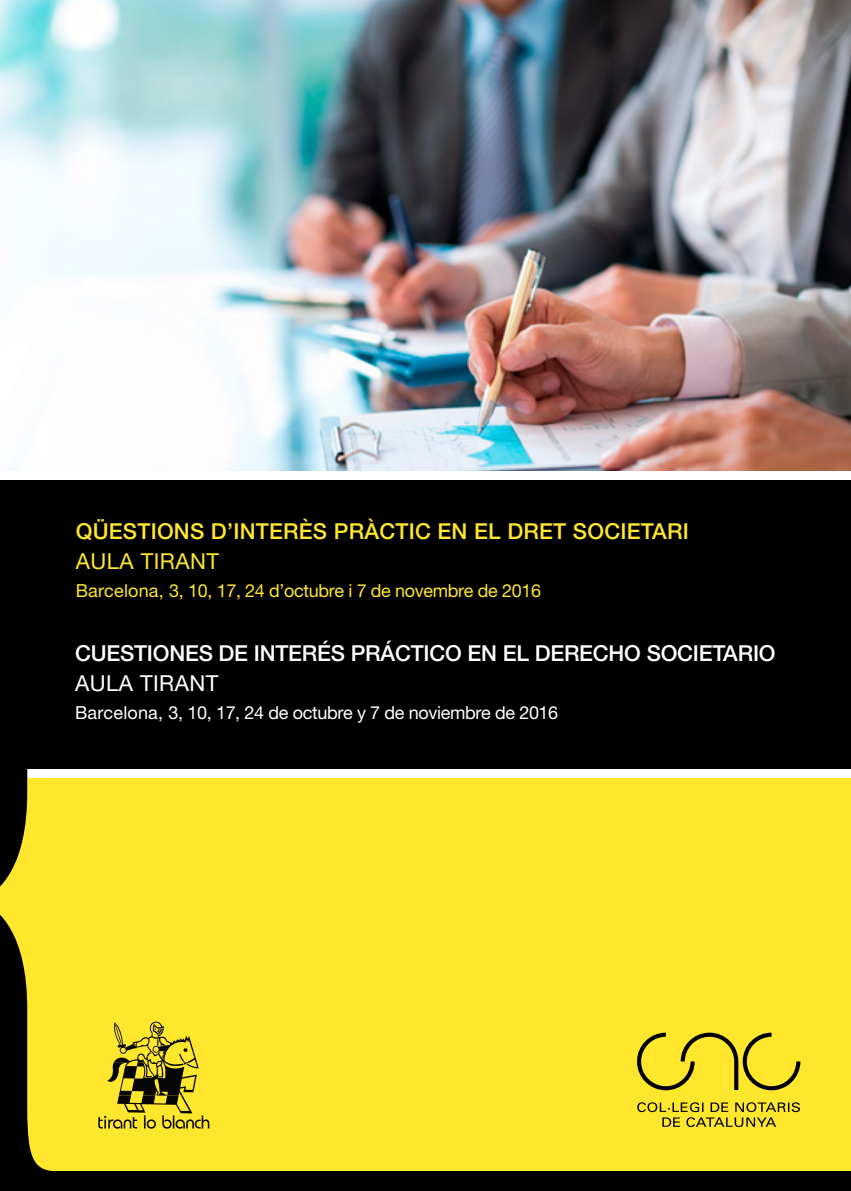
<style>
.page{position:relative;width:851px;height:1191px;background:#fff}
.page>*{position:absolute;margin:0;border:0;box-sizing:border-box;transform-origin:0 0}
.t1{font:100 expanded 657.4px "Helvetica Neue LT Pro";color:#000}
.t2{font:500 22px "Helvetica Neue LT Pro";letter-spacing:-.01em;color:#fff}
.t3{font:500 22px "Helvetica Neue LT Pro";letter-spacing:.01em;color:#ffe72e}
.t4{font:22px "Helvetica Neue LT Pro";letter-spacing:.02em;color:#fff}
.t5{font:22px "Helvetica Neue LT Pro";letter-spacing:.02em;color:#ffe72e}
.t6{font:18px "Helvetica Neue LT Pro";letter-spacing:-.02em;color:#fff}
.t7{font:18px "Helvetica Neue LT Pro";letter-spacing:-.02em;color:#ffe72e}
</style>
<div class="page">
<div style="left:0;top:779px;width:850px;height:412px;background:#ffe72e"></div>
<div style="left:0;top:1171px;width:850px;height:20px;background:#000"></div>
<div style="left:0;top:480px;width:850px;height:288px;background:#000"></div>
<div style="left:0;top:1118px;width:15px;height:72px;background:#000"></div>
<img style="left:0;top:0;width:850px;height:470px">
<svg style="left:637px;top:1032px;width:163px;height:58px"></svg>
<svg style="left:637px;top:1102px;width:162px;height:25px"></svg>
<svg style="left:98px;top:1021px;width:111px;height:107px"></svg>
<p class="t3" style="left:76px;top:518px;width:614px">QÜESTIONS D’INTERÈS PRÀCTIC EN EL DRET SOCIETARI</p>
<p class="t5" style="left:76px;top:548px;width:145px">AULA TIRANT</p>
<p class="t7" style="left:76px;top:580px;width:466px">Barcelona, 3, 10, 17, 24 d’octubre i 7 de novembre de 2016</p>
<h1 class="t1" style="left:-85px;top:448px;width:196px">{</h1>
<p class="t2" style="left:75px;top:639px;width:702px">CUESTIONES DE INTERÉS PRÁCTICO EN EL DERECHO SOCIETARIO</p>
<p class="t4" style="left:75px;top:669px;width:145px">AULA TIRANT</p>
<p class="t6" style="left:75px;top:701px;width:484px">Barcelona, 3, 10, 17, 24 de octubre y 7 de noviembre de 2016</p>
</div>
